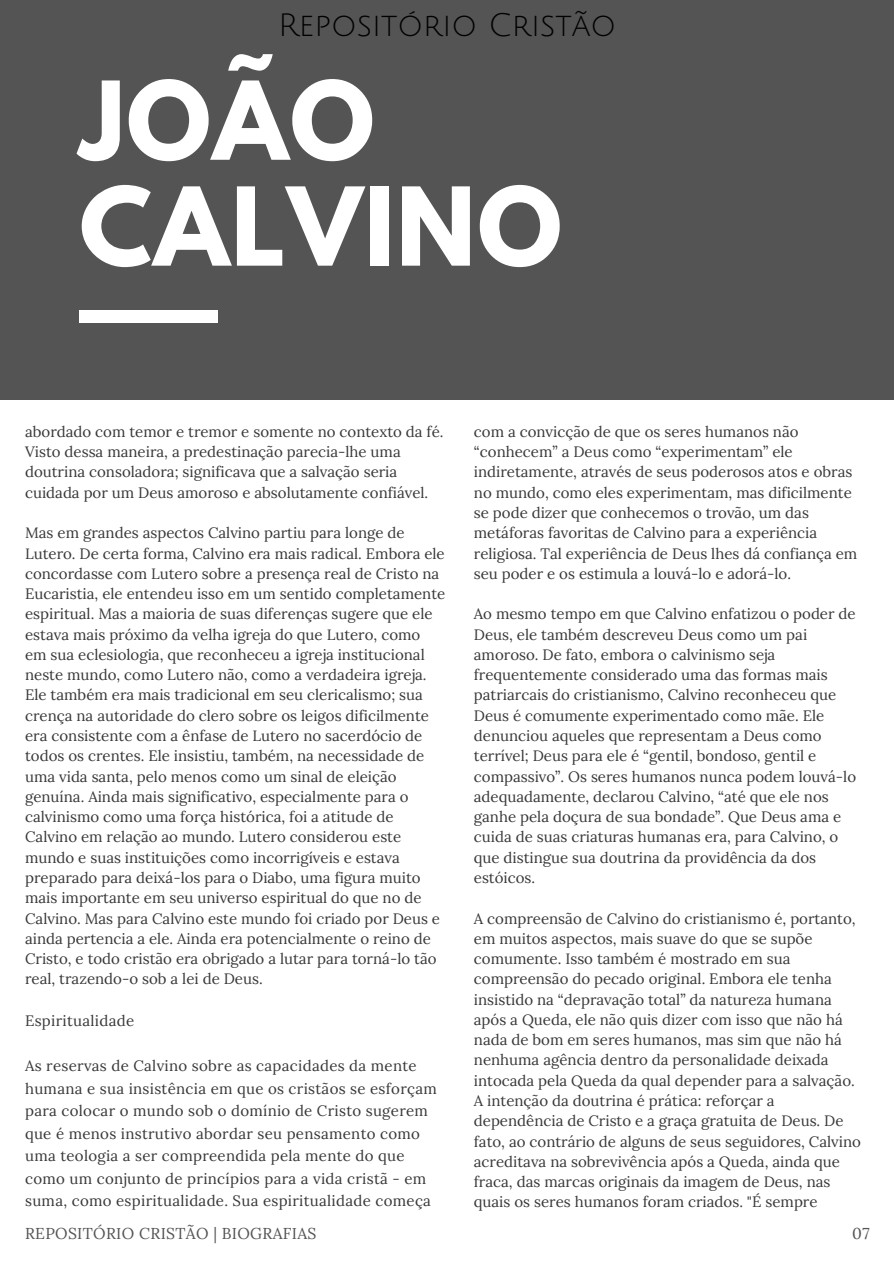
<style>
.page{position:relative;width:894px;height:1264px;background:#fff}
.page>*{position:absolute;margin:0;border:0;box-sizing:border-box;transform-origin:0 0}
.t1{font:700 96.15px/105.9px "League Spartan";letter-spacing:.02em;color:#fff}
.t2{font:31.5px "Julius Sans One";color:#000}
.t3{font:15.75px "Lora";letter-spacing:.02em;color:#545454}
.t4{font:15px/20.2px "Lora";color:#383838}
.t5{font:15px/22.5px "Lora";letter-spacing:.02em;color:#383838}
</style>
<div class="page">
<div style="left:0;top:0;width:893px;height:400px;background:#545454"></div>
<div style="left:79px;top:310px;width:139px;height:13px;background:#fff"></div>
<h2 class="t2" style="left:278px;top:9px;width:339px">Repositório Cristão</h2>
<h1 class="t1" style="left:79px;top:80px;width:484px">JOÃO<br>CALVINO</h1>
<p class="t4" style="left:25px;top:421px;width:420px">abordado com temor e tremor e somente no contexto da fé.<br>Visto dessa maneira, a predestinação parecia-lhe uma doutrina consoladora; significava que a salvação seria cuidada por um Deus amoroso e absolutamente confiável.</p>
<p class="t4" style="left:25px;top:522px;width:421px">Mas em grandes aspectos Calvino partiu para longe de Lutero. De certa forma, Calvino era mais radical. Embora ele concordasse com Lutero sobre a presença real de Cristo na Eucaristia, ele entendeu isso em um sentido completamente espiritual. Mas a maioria de suas diferenças sugere que ele estava mais próximo da velha igreja do que Lutero, como em sua eclesiologia, que reconheceu a igreja institucional neste mundo, como Lutero não, como a verdadeira igreja.<br>Ele também era mais tradicional em seu clericalismo; sua crença na autoridade do clero sobre os leigos dificilmente era consistente com a ênfase de Lutero no sacerdócio de todos os crentes. Ele insistiu, também, na necessidade de uma vida santa, pelo menos como um sinal de eleição genuína. Ainda mais significativo, especialmente para o calvinismo como uma força histórica, foi a atitude de Calvino em relação ao mundo. Lutero considerou este mundo e suas instituições como incorrigíveis e estava preparado para deixá-los para o Diabo, uma figura muito mais importante em seu universo espiritual do que no de Calvino. Mas para Calvino este mundo foi criado por Deus e ainda pertencia a ele. Ainda era potencialmente o reino de Cristo, e todo cristão era obrigado a lutar para torná-lo tão real, trazendo-o sob a lei de Deus.</p>
<p class="t5" style="left:25px;top:1009px;width:111px">Espiritualidade</p>
<p class="t5" style="left:25px;top:1054px;width:413px">As reservas de Calvino sobre as capacidades da mente humana e sua insistência em que os cristãos se esforçam para colocar o mundo sob o domínio de Cristo sugerem que é menos instrutivo abordar seu pensamento como uma teologia a ser compreendida pela mente do que como um conjunto de princípios para a vida cristã - em suma, como espiritualidade. Sua espiritualidade começa</p>
<p class="t3" style="left:25px;top:1222px;width:293px">REPOSITÓRIO CRISTÃO | BIOGRAFIAS</p>
<p class="t3" style="left:852px;top:1222px;width:19px">07</p>
<p class="t4" style="left:474px;top:421px;width:385px">com a convicção de que os seres humanos não “conhecem” a Deus como “experimentam” ele indiretamente, através de seus poderosos atos e obras no mundo, como eles experimentam, mas dificilmente se pode dizer que conhecemos o trovão, um das metáforas favoritas de Calvino para a experiência religiosa. Tal experiência de Deus lhes dá confiança em seu poder e os estimula a louvá-lo e adorá-lo.</p>
<p class="t4" style="left:474px;top:603px;width:383px">Ao mesmo tempo em que Calvino enfatizou o poder de Deus, ele também descreveu Deus como um pai amoroso. De fato, embora o calvinismo seja frequentemente considerado uma das formas mais patriarcais do cristianismo, Calvino reconheceu que Deus é comumente experimentado como mãe. Ele denunciou aqueles que representam a Deus como terrível; Deus para ele é “gentil, bondoso, gentil e compassivo”. Os seres humanos nunca podem louvá-lo adequadamente, declarou Calvino, “até que ele nos ganhe pela doçura de sua bondade”. Que Deus ama e cuida de suas criaturas humanas era, para Calvino, o que distingue sua doutrina da providência da dos estóicos.</p>
<p class="t4" style="left:474px;top:907px;width:388px">A compreensão de Calvino do cristianismo é, portanto, em muitos aspectos, mais suave do que se supõe comumente. Isso também é mostrado em sua compreensão do pecado original. Embora ele tenha insistido na “depravação total” da natureza humana após a Queda, ele não quis dizer com isso que não há nada de bom em seres humanos, mas sim que não há nenhuma agência dentro da personalidade deixada intocada pela Queda da qual depender para a salvação.<br>A intenção da doutrina é prática: reforçar a dependência de Cristo e a graça gratuita de Deus. De fato, ao contrário de alguns de seus seguidores, Calvino acreditava na sobrevivência após a Queda, ainda que fraca, das marcas originais da imagem de Deus, nas quais os seres humanos foram criados. "É sempre</p>
</div>
